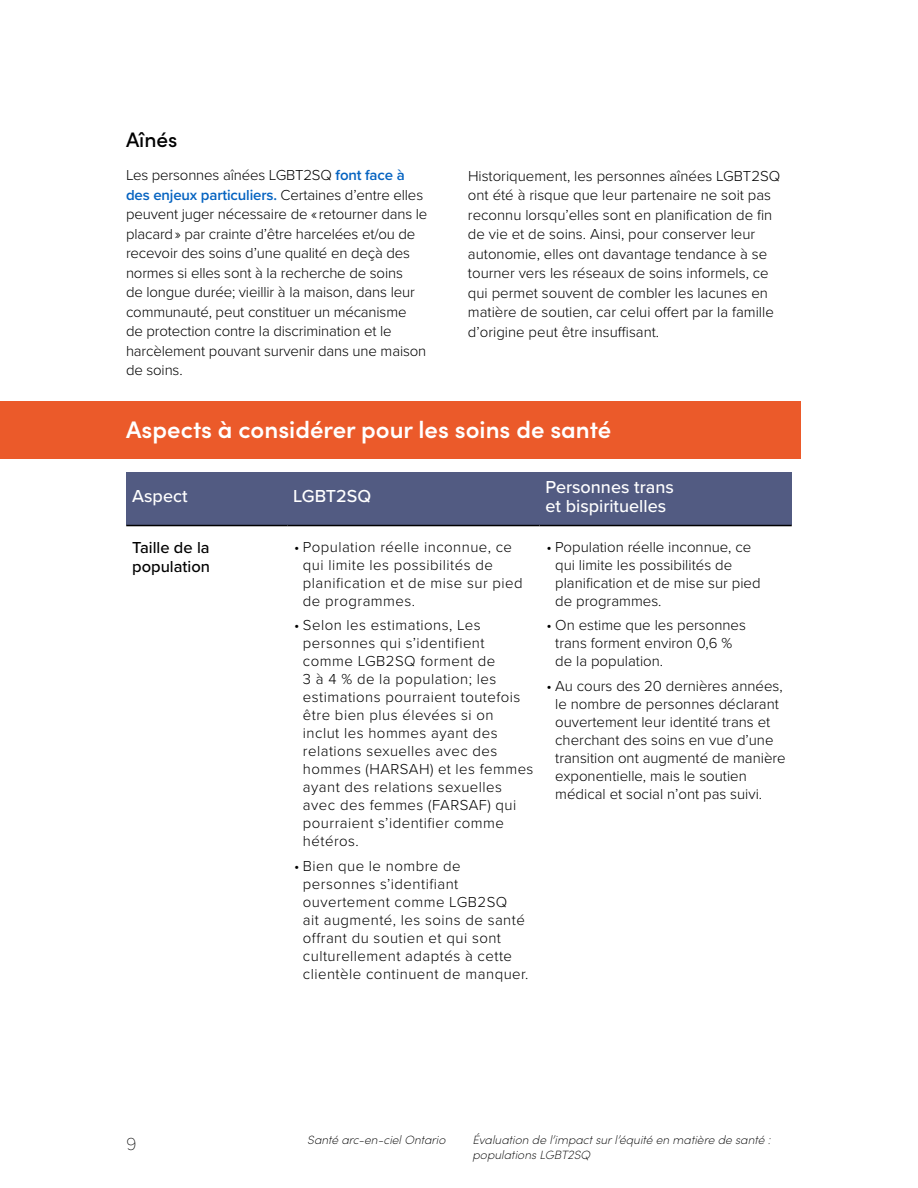
<style>
.page{position:relative;width:918px;height:1188px;background:#fff}
.page>*{position:absolute;margin:0;border:0;box-sizing:border-box;transform-origin:0 0}
.TOC_-_Title{font:600 24px "Sofia Pro";color:#fff}
.t1{font:500 21px "Sofia Pro";color:#000}
.Table_-_Header_v3{font:500 18px/19.5px "Proxima Nova";color:#fff}
.t2{font:100 18px "Proxima Nova T";color:#000}
.Table_-_Row_Leader_v{font:500 16.5px/19.5px "Proxima Nova";color:#000}
.t3{font:300 15px/19.5px "Proxima Nova";color:#000}
.t4{font:300 15px/18px "Proxima Nova";letter-spacing:.03em;color:#000}
.t5{font:italic 200 12px/15px "Sofia Pro";color:#000}
.s1{font-weight:600;color:#0563c1}
.s2{font-size:12.45px}
</style>
<div class="page">
<div style="left:126px;top:472px;width:666px;height:53px;background:#525b82"></div>
<div style="left:0;top:401px;width:800px;height:58px;background:#eb5a2a"></div>
<hr style="left:126px;top:525px;width:161px;height:1px;background:#000">
<hr style="left:287px;top:525px;width:253px;height:1px;background:#000">
<hr style="left:540px;top:525px;width:252px;height:1px;background:#000">
<h3 class="t1" style="left:126px;top:124px;width:53px">Aînés</h3>
<p class="t3" style="left:126px;top:165px;width:303px">Les personnes aînées LGBT2SQ <span class="s1">font face à des enjeux particuliers.</span> Certaines d’entre elles peuvent juger nécessaire de « retourner dans le placard » par crainte d’être harcelées et/ou de recevoir des soins d’une qualité en deçà des normes si elles sont à la recherche de soins<br>de longue durée; vieillir à la maison, dans leur communauté, peut constituer un mécanisme<br>de protection contre la discrimination et le harcèlement pouvant survenir dans une maison de soins.</p>
<p class="t3" style="left:468px;top:165px;width:314px">Historiquement, les personnes aînées LGBT2SQ ont été à risque que leur partenaire ne soit pas reconnu lorsqu’elles sont en planification de fin de vie et de soins. Ainsi, pour conserver leur autonomie, elles ont davantage tendance à se tourner vers les réseaux de soins informels, ce qui permet souvent de combler les lacunes en matière de soutien, car celui offert par la famille d’origine peut être insuffisant.</p>
<p class="TOC_-_Title" style="left:126px;top:411px;width:487px">Aspects à considérer pour les soins de santé</p>
<h3 class="Table_-_Header_v3" style="left:132px;top:486px;width:57px">Aspect</h3>
<h3 class="Table_-_Header_v3" style="left:293px;top:486px;width:80px">LGBT2SQ</h3>
<h3 class="Table_-_Header_v3" style="left:546px;top:476px;width:130px">Personnes trans et bispirituelles</h3>
<h4 class="Table_-_Row_Leader_v" style="left:132px;top:537px;width:79px">Taille de la population</h4>
<p class="t4" style="left:303px;top:537px;width:221px;text-indent:-9px">• Population réelle inconnue, ce qui limite les possibilités de planification et de mise sur pied de programmes.</p>
<p class="t4" style="left:303px;top:616px;width:232px;text-indent:-9px">• Selon les estimations, Les personnes qui s’identifient comme LGB2SQ forment de<br>3 à 4 % de la population; les estimations pourraient toutefois être bien plus élevées si on inclut les hommes ayant des relations sexuelles avec des hommes (HARSAH) et les femmes ayant des relations sexuelles avec des femmes (FARSAF) qui pourraient s’identifier comme hétéros.</p>
<p class="t4" style="left:303px;top:856px;width:227px;text-indent:-9px">• Bien que le nombre de personnes s’identifiant ouvertement comme LGB2SQ<br>ait augmenté, les soins de santé offrant du soutien et qui sont culturellement adaptés à cette clientèle continuent de manquer.</p>
<p class="t3" style="left:555px;top:537px;width:207px;line-height:18px;text-indent:-9px">• Population réelle inconnue, ce qui limite les possibilités de planification et de mise sur pied de programmes.</p>
<p class="t3" style="left:555px;top:616px;width:192px;line-height:18px;text-indent:-9px">• On estime que les personnes trans forment environ 0,6 % de la population.</p>
<p class="t3" style="left:555px;top:676px;width:232px;line-height:18px;text-indent:-9px">• Au cours des 20 dernières années, le nombre de personnes déclarant ouvertement leur identité trans et cherchant des soins en vue d’une transition ont augmenté de manière exponentielle, mais le soutien médical et social n’ont pas suivi.</p>
<p class="t2" style="left:126px;top:1130px;width:12px">9</p>
<p class="t5" style="left:307px;top:1132px;width:140px">Santé arc-en-ciel Ontario</p>
<p class="t5" style="left:472px;top:1132px;width:299px">Évaluation de l’impact sur l’équité en matière de santé : populations LGBT<span class="s2">2</span>SQ</p>
</div>
